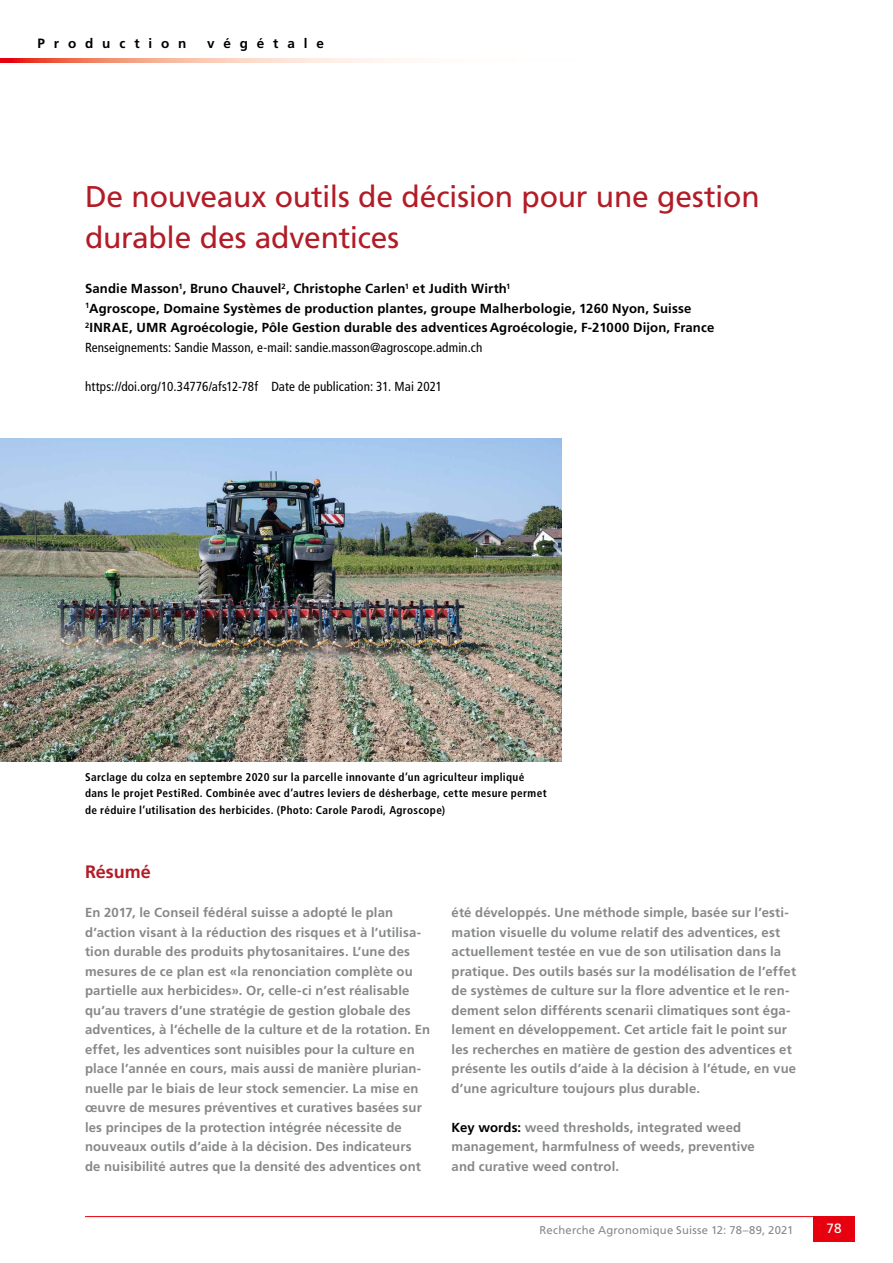
<style>
.page{position:relative;width:893px;height:1263px;background:#fff}
.page>*{position:absolute;margin:0;border:0;box-sizing:border-box;transform-origin:0 0}
.t1{font:30px/40.5px "Frutiger LT Std";letter-spacing:-.01em;color:#b21c27}
.t2{font:700 18px "Frutiger LT Std";letter-spacing:-.005em;color:#b21c27}
.t3{font:700 13.5px "Frutiger LT Std";letter-spacing:.655em;color:#000}
.t4{font:13.5px "Frutiger LT Std";color:#fff}
.t5{font:700 13.2px/19.5px "Frutiger LT Std";letter-spacing:.01em;color:#878988}
.t6{font:700 13.2px/19.5px "Frutiger LT Std";letter-spacing:.01em;color:#000}
.t7{font:condensed 13.2px "Frutiger LT Std";letter-spacing:.005em;color:#000}
.t8{font:700 condensed 11.25px/16.5px "Frutiger LT Std";letter-spacing:.03em;color:#000}
.t9{font:11.25px "Frutiger LT Std";letter-spacing:.02em;color:#878988}
.s1{font-weight:400;font-stretch:condensed}
.s2{color:#000}
</style>
<div class="page">
<svg style="left:0;top:58px;width:403px;height:5px;background:#f6b09e"></svg>
<hr style="left:85px;top:1216px;width:770px;height:1px;background:#e7000e">
<div style="left:813px;top:1216px;width:42px;height:26px;background:#e7000e"></div>
<img style="left:0;top:438px;width:561px;height:323px">
<p class="t3" style="left:38px;top:36px;width:150px">Production</p>
<p class="t3" style="left:207px;top:36px;width:118px">végétale</p>
<h1 class="t1" style="left:85px;top:177px;width:676px">De nouveaux outils de décision pour une gestion durable des adventices</h1>
<p class="t6" style="left:85px;top:279px;width:631px">Sandie Masson<sup>1</sup>, Bruno Chauvel<sup>2</sup>, Christophe Carlen<sup>1</sup> et Judith Wirth<sup>1<br>1</sup>Agroscope, Domaine Systèmes de production plantes, groupe Malherbologie, 1260 Nyon, Suisse <sup>2</sup>INRAE, UMR Agroécologie, Pôle Gestion durable des adventices Agroécologie, F-21000 Dijon, France <span class="s1">Renseignements: Sandie Masson, e-mail: sandie.masson@agroscope.admin.ch</span></p>
<p class="t7" style="left:85px;top:378px;width:359px">https://doi.org/10.34776/afs12-78f Date de publication: 31. Mai 2021</p>
<p class="t8" style="left:85px;top:768px;width:463px">Sarclage du colza en septembre 2020 sur la parcelle innovante d’un agriculteur impliqué dans le projet PestiRed. Combinée avec d’autres leviers de désherbage, cette mesure permet de réduire l’utilisation des herbicides. (Photo: Carole Parodi, Agroscope)</p>
<h2 class="t2" style="left:85px;top:861px;width:67px">Résumé</h2>
<p class="t5" style="left:85px;top:903px;width:347px">En 2017, le Conseil fédéral suisse a adopté le plan d’action visant à la réduction des risques et à l’utilisa&shy;tion durable des produits phytosanitaires. L’une des mesures de ce plan est «la renonciation complète ou partielle aux herbicides». Or, celle-ci n’est réalisable qu’au travers d’une stratégie de gestion globale des adventices, à l’échelle de la culture et de la rotation. En effet, les adventices sont nuisibles pour la culture en place l’année en cours, mais aussi de manière plurian&shy;nuelle par le biais de leur stock semencier. La mise en œuvre de mesures préventives et curatives basées sur les principes de la protection intégrée nécessite de nouveaux outils d’aide à la décision. Des indicateurs de nuisibilité autres que la densité des adventices ont</p>
<p class="t5" style="left:452px;top:903px;width:346px">été développés. Une méthode simple, basée sur l’esti&shy;mation visuelle du volume relatif des adventices, est actuellement testée en vue de son utilisation dans la pratique. Des outils basés sur la modélisation de l’effet de systèmes de culture sur la flore adventice et le ren&shy;dement selon différents scenarii climatiques sont éga&shy;lement en développement. Cet article fait le point sur les recherches en matière de gestion des adventices et présente les outils d’aide à la décision à l’étude, en vue d’une agriculture toujours plus durable.</p>
<p class="t5" style="left:452px;top:1117px;width:305px"><span class="s2">Key words:</span> weed thresholds, integrated weed management, harmfulness of weeds, preventive and curative weed control.</p>
<p class="t9" style="left:540px;top:1223px;width:255px">Recherche Agronomique Suisse 12: 78–89, 2021</p>
<p class="t4" style="left:826px;top:1221px;width:17px">78</p>
</div>
